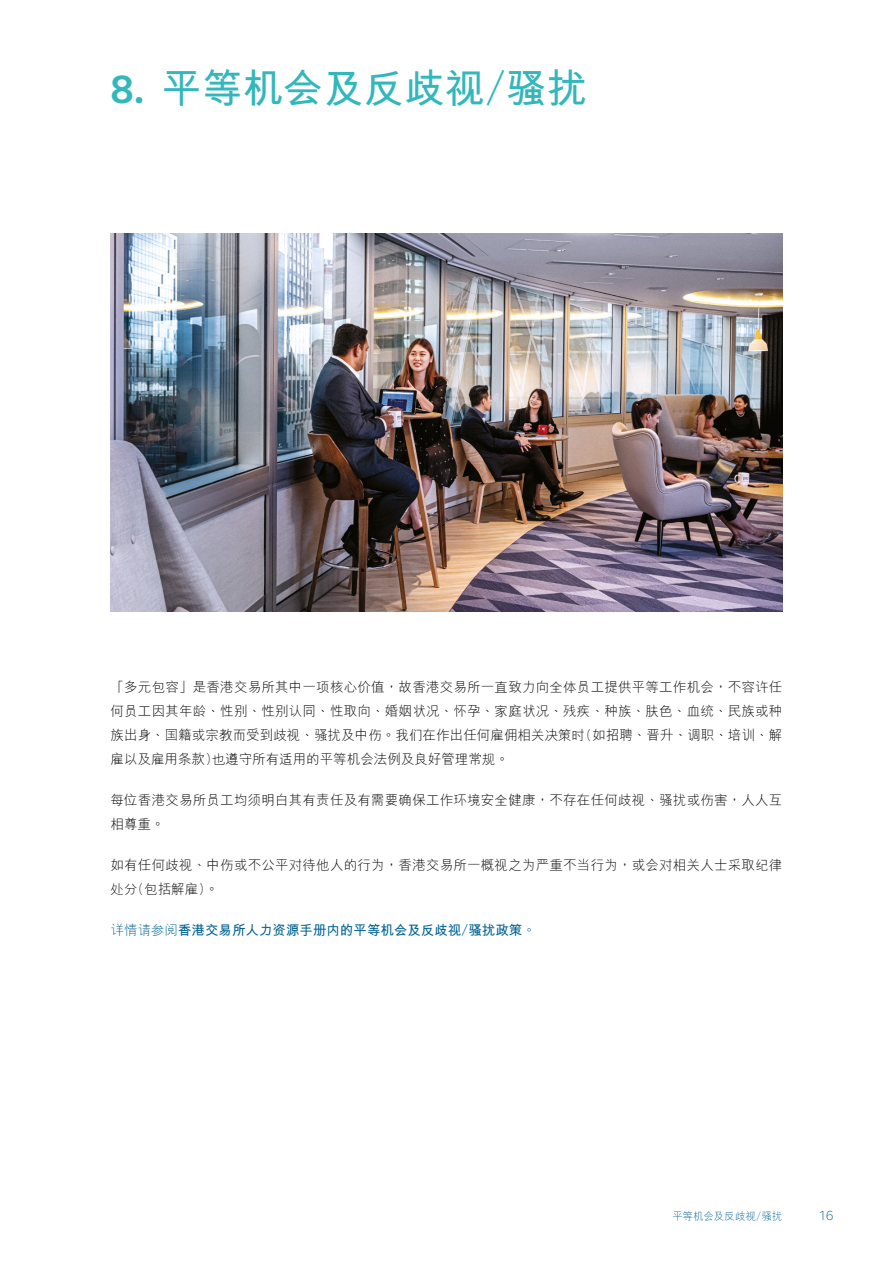
<style>
.page{position:relative;width:893px;height:1263px;background:#fff}
.page>*{position:absolute;margin:0;border:0;box-sizing:border-box;transform-origin:0 0}
.t1{font:700 40.5px "M Hei HKS";color:#31b7bc}
.t2{font:300 13.5px/24px "M Hei HKS";letter-spacing:.015em;color:#000}
.t3{font:700 13.5px "M Hei HKS";color:#006292}
.t4{font:300 13.5px "FS Elliot Pro";color:#006292}
.t5{font:300 10.5px "M Hei HKS";letter-spacing:.005em;color:#006292}
.s1{font-family:"FS Elliot Pro"}
.s2{font-weight:300}
</style>
<div class="page">
<img style="left:111px;top:234px;width:671px;height:378px">
<h1 class="t1" style="left:111px;top:58px;width:478px"><span class="s1">8.</span> 平等機會及反歧視/騷擾</h1>
<p class="t2" style="left:111px;top:675px;width:673px;text-align:justify">「多元包容」是香港交易所其中一項核心價值，故香港交易所一直致力向全體員工提供平等工作機會，不容許任何員工因其年齡、性別、性別認同、性取向、婚姻狀況、懷孕、家庭狀況、殘疾、種族、膚色、血統、民族或種族出身、國籍或宗教而受到歧視、騷擾及中傷。我們在作出任何僱傭相關決策時(如招聘、晉升、調職、培訓、解僱以及僱用條款)也遵守所有適用的平等機會法例及良好管理常規。</p>
<p class="t2" style="left:111px;top:788px;width:673px">每位香港交易所員工均須明白其有責任及有需要確保工作環境安全健康，不存在任何歧視、騷擾或傷害，人人互相尊重。</p>
<p class="t2" style="left:111px;top:853px;width:673px">如有任何歧視、中傷或不公平對待他人的行為，香港交易所一概視之為嚴重不當行為，或會對相關人士採取紀律處分(包括解僱)。</p>
<p class="t3" style="left:111px;top:920px;width:427px"><span class="s2">詳情請參閱</span>香港交易所人力資源手冊內的平等機會及反歧視/騷擾政策<span class="s2">。</span></p>
<p class="t5" style="left:672px;top:1209px;width:112px">平等機會及反歧視/騷擾</p>
<p class="t4" style="left:818px;top:1207px;width:16px">16</p>
</div>
